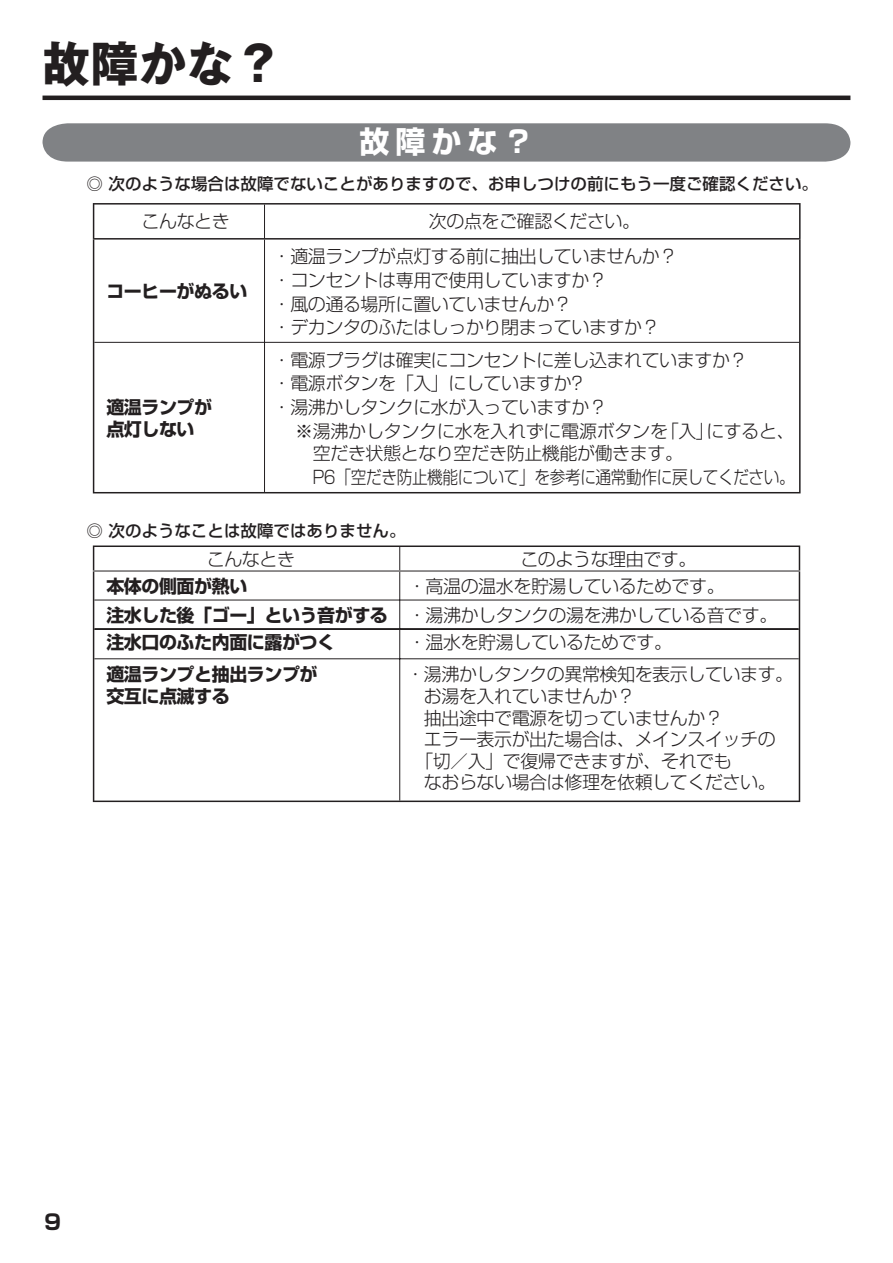
<style>
.page{position:relative;width:893px;height:1263px;background:#fff}
.page>*{position:absolute;margin:0;border:0;box-sizing:border-box;transform-origin:0 0}
.t1{font:700 48px "Gothic MB101 Pro";color:#231f20}
.t2{font:700 30px "Shin Go Pro";color:#fff}
.t3{font:700 21px "Shin Go Pro";color:#231f20}
.t4{font:300 18px/23.5px "Shin Go Pro";letter-spacing:-.025em;color:#231f20}
.t5{font:700 18px/21.6px "Shin Go Pro";letter-spacing:-.025em;color:#231f20}
.t6{font:500 16.5px "Shin Go Pro";color:#231f20}
.s1{font-weight:300}
</style>
<div class="page">
<hr style="left:43px;top:96px;width:807px;height:4px;background:#231f20">
<div style="left:43px;top:123px;width:807px;height:39px;background:#808285"></div>
<hr style="left:93px;top:203px;width:282px;height:2px;background:#231f20">
<hr style="left:93px;top:205px;width:1px;height:33px;background:#231f20">
<hr style="left:375px;top:203px;width:426px;height:2px;background:#231f20">
<hr style="left:799px;top:205px;width:2px;height:33px;background:#231f20">
<hr style="left:93px;top:240px;width:1px;height:102px;background:#231f20">
<hr style="left:799px;top:240px;width:2px;height:102px;background:#231f20">
<hr style="left:93px;top:342px;width:1px;height:150px;background:#231f20">
<hr style="left:799px;top:342px;width:2px;height:150px;background:#231f20">
<hr style="left:93px;top:492px;width:282px;height:1px;background:#231f20">
<hr style="left:375px;top:492px;width:426px;height:1px;background:#231f20">
<hr style="left:264px;top:205px;width:1px;height:33px;background:#231f20">
<hr style="left:264px;top:240px;width:1px;height:102px;background:#231f20">
<hr style="left:94px;top:342px;width:705px;height:1px;background:#231f20">
<hr style="left:264px;top:343px;width:1px;height:149px;background:#231f20">
<hr style="left:93px;top:238px;width:282px;height:2px;background:#231f20">
<hr style="left:375px;top:238px;width:426px;height:2px;background:#231f20">
<hr style="left:93px;top:545px;width:307px;height:2px;background:#231f20">
<hr style="left:400px;top:545px;width:400px;height:2px;background:#231f20">
<svg style="left:93px;top:547px;width:1px;height:82px"></svg>
<svg style="left:799px;top:547px;width:1px;height:82px"></svg>
<hr style="left:93px;top:629px;width:1px;height:171px;background:#231f20">
<hr style="left:799px;top:629px;width:1px;height:171px;background:#231f20">
<hr style="left:93px;top:800px;width:307px;height:2px;background:#231f20">
<hr style="left:400px;top:800px;width:400px;height:2px;background:#231f20">
<hr style="left:94px;top:658px;width:705px;height:1px;background:#231f20">
<hr style="left:94px;top:600px;width:705px;height:1px;background:#231f20">
<svg style="left:399px;top:547px;width:1px;height:82px"></svg>
<hr style="left:94px;top:629px;width:705px;height:1px;background:#231f20">
<hr style="left:399px;top:629px;width:1px;height:171px;background:#231f20">
<hr style="left:93px;top:571px;width:307px;height:1px;background:#231f20">
<hr style="left:400px;top:571px;width:400px;height:1px;background:#231f20">
<h1 class="t1" style="left:43px;top:24px;width:241px">故障かな？</h1>
<h2 class="t2" style="left:359px;top:118px;width:175px">故障かな？</h2>
<p class="t6" style="left:87px;top:170px;width:733px">◎ 次のような場合は故障でないことがありますので、お申しつけの前にもう一度ご確認ください。</p>
<p class="t4" style="left:142px;top:207px;width:90px">こんなとき</p>
<p class="t4" style="left:429px;top:207px;width:213px">次の点をご確認ください。</p>
<p class="t5" style="left:106px;top:278px;width:142px">コーヒーがぬるい</p>
<p class="t5" style="left:106px;top:395px;width:107px">適温ランプが点灯しない</p>
<p class="t4" style="left:273px;top:242px;width:406px">・適温ランプが点灯する前に抽出していませんか？・コンセントは専用で使用していますか？<br>・風の通る場所に置いていませんか？<br>・デカンタのふたはしっかり閉まっていますか？</p>
<p class="t4" style="left:273px;top:346px;width:476px">・電源プラグは確実にコンセントに差し込まれていますか？</p>
<p class="t4" style="left:273px;top:370px;width:315px">・電源ボタンを「入」にしていますか？</p>
<p class="t4" style="left:273px;top:393px;width:336px">・湯沸かしタンクに水が入っていますか？</p>
<p class="t4" style="left:277px;top:417px;width:519px">　※湯沸かしタンクに水を入れずに電源ボタンを「入」にすると、</p>
<p class="t4" style="left:313px;top:440px;width:372px">空だき状態となり空だき防止機能が働きます。</p>
<p class="t4" style="left:277px;top:464px;width:519px">　　P6「空だき防止機能について」を参考に通常動作に戻してください。</p>
<p class="t6" style="left:87px;top:517px;width:320px">◎ 次のようなことは故障ではありません。</p>
<p class="t4" style="left:207px;top:545px;width:90px">こんなとき</p>
<p class="t4" style="left:520px;top:545px;width:178px">このような理由です。</p>
<p class="t5" style="left:106px;top:574px;width:142px">本体の側面が熱い</p>
<p class="t4" style="left:408px;top:572px;width:318px">・高温の温水を貯湯しているためです。</p>
<p class="t5" style="left:106px;top:600px;width:673px;line-height:27px">注水した後「ゴー」という音がする <span class="s1">・湯沸かしタンクの湯を沸かしている音です。</span>注水口のふた内面に露がつく</p>
<p class="t4" style="left:408px;top:628px;width:265px">・温水を貯湯しているためです。</p>
<p class="t5" style="left:106px;top:662px;width:213px">適温ランプと抽出ランプが交互に点滅する</p>
<p class="t4" style="left:406px;top:661px;width:388px">・湯沸かしタンクの異常検知を表示しています。</p>
<p class="t4" style="left:406px;top:682px;width:230px">　お湯を入れていませんか？</p>
<p class="t4" style="left:406px;top:704px;width:318px">　抽出途中で電源を切っていませんか？</p>
<p class="t4" style="left:406px;top:725px;width:371px">　エラー表示が出た場合は、メインスイッチの</p>
<p class="t4" style="left:415px;top:747px;width:318px">「切／入」で復帰できますが、それでも</p>
<p class="t4" style="left:406px;top:769px;width:371px">　なおらない場合は修理を依頼してください。</p>
<p class="t3" style="left:44px;top:1205px;width:19px">9</p>
</div>
